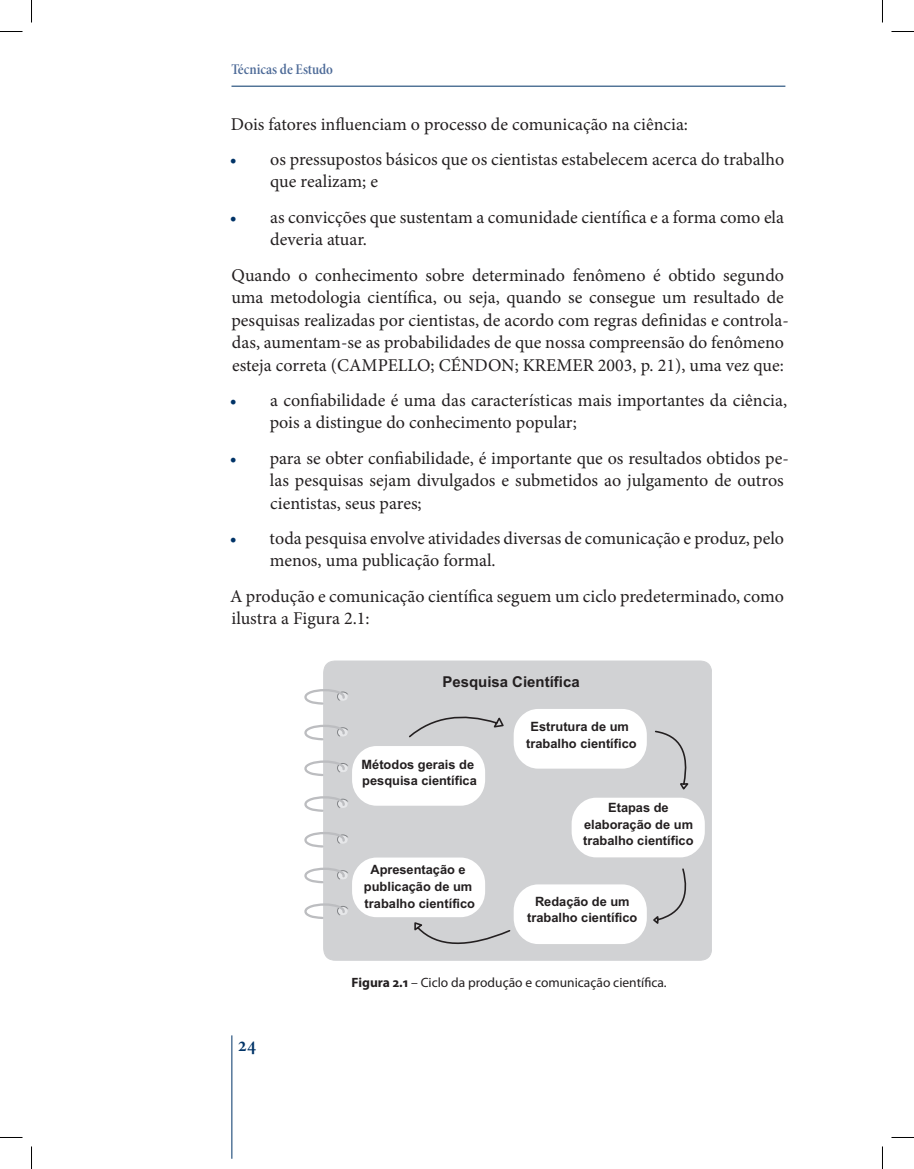
<style>
.page{position:relative;width:914px;height:1169px;background:#fff}
.page>*{position:absolute;margin:0;border:0;box-sizing:border-box;transform-origin:0 0}
.t1{font:21px "Minion Pro Semibold Cn Subh";color:#003367}
.t2{font:18px/22.5px "Minion Pro";color:#231f20}
.t3{font:700 15px "Arial";color:#231f20}
.t4{font:15px "Minion Pro Semibold Cn Subh";color:#4e6b98}
.t5{font:13.5px "Myriad Pro";color:#231f20}
.t6{font:700 12.75px/16.8px "Arial";color:#231f20;text-align:center}
.s1{color:#003367}
.s2{font-weight:700}
</style>
<div class="page">
<hr style="left:231px;top:1035px;width:1px;height:123px;background:#003367">
<div style="left:323px;top:661px;width:388px;height:299px;background:#d1d2d4"></div>
<svg style="left:304px;top:688px;width:44px;height:18px"></svg>
<svg style="left:304px;top:830px;width:44px;height:19px"></svg>
<svg style="left:513px;top:709px;width:133px;height:3px"></svg>
<svg style="left:691px;top:797px;width:13px;height:60px"></svg>
<svg style="left:304px;top:723px;width:103px;height:90px"></svg>
<svg style="left:304px;top:857px;width:103px;height:63px"></svg>
<svg style="left:407px;top:712px;width:284px;height:236px"></svg>
<hr style="left:231px;top:86px;width:554px;height:1px;background:#003367">
<svg style="left:0;top:31px;width:22px;height:1px"></svg>
<svg style="left:891px;top:31px;width:22px;height:1px"></svg>
<svg style="left:0;top:1137px;width:22px;height:1px"></svg>
<svg style="left:891px;top:1137px;width:22px;height:1px"></svg>
<svg style="left:31px;top:0;width:1px;height:23px"></svg>
<svg style="left:31px;top:1146px;width:1px;height:23px"></svg>
<svg style="left:882px;top:0;width:1px;height:23px"></svg>
<svg style="left:882px;top:1146px;width:1px;height:23px"></svg>
<p class="t4" style="left:231px;top:61px;width:103px">Técnicas de Estudo</p>
<p class="t2" style="left:231px;top:113px;width:458px">Dois fatores influenciam o processo de comunicação na ciência:</p>
<p class="t2" style="left:270px;top:148px;width:515px;text-indent:-40px"><span class="s1">•</span> os pressupostos básicos que os cientistas estabelecem acerca do trabalho que realizam; e</p>
<p class="t2" style="left:270px;top:206px;width:515px;text-indent:-40px"><span class="s1">•</span> as convicções que sustentam a comunidade científica e a forma como ela deveria atuar.</p>
<p class="t2" style="left:231px;top:264px;width:559px">Quando o conhecimento sobre determinado fenômeno é obtido segundo uma metodologia científica, ou seja, quando se consegue um resultado de pesquisas realizadas por cientistas, de acordo com regras definidas e controla&shy;das, aumentam-se as probabilidades de que nossa compreensão do fenômeno esteja correta (CAMPELLO; CÉNDON; KREMER 2003, p. 21), uma vez que:</p>
<p class="t2" style="left:269px;top:389px;width:519px;text-indent:-40px"><span class="s1">•</span> a confiabilidade é uma das características mais importantes da ciência, pois a distingue do conhecimento popular;</p>
<p class="t2" style="left:270px;top:447px;width:520px;text-indent:-40px"><span class="s1">•</span> para se obter confiabilidade, é importante que os resultados obtidos pe&shy;las pesquisas sejam divulgados e submetidos ao julgamento de outros cientistas, seus pares;</p>
<p class="t2" style="left:269px;top:527px;width:516px;text-indent:-40px"><span class="s1">•</span> toda pesquisa envolve atividades diversas de comunicação e produz, pelo menos, uma publicação formal.</p>
<p class="t2" style="left:230px;top:585px;width:555px">A produção e comunicação científica seguem um ciclo predeterminado, como ilustra a Figura 2.1:</p>
<p class="t3" style="left:442px;top:672px;width:139px">Pesquisa Científica</p>
<p class="t6" style="left:361px;top:756px;width:117px;text-align:left">Métodos gerais de pesquisa científica</p>
<p class="t6" style="left:364px;top:861px;width:113px">Apresentação e publicação de um trabalho científico</p>
<p class="t6" style="left:526px;top:719px;width:112px">Estrutura de um trabalho científico</p>
<p class="t6" style="left:583px;top:799px;width:112px">Etapas de elaboração de um trabalho científico</p>
<p class="t6" style="left:527px;top:893px;width:112px">Redação de um trabalho científico</p>
<p class="t1" style="left:238px;top:1031px;width:19px">24</p>
<p class="t5" style="left:351px;top:974px;width:316px"><span class="s2">Figura 2.1</span> – Ciclo da produção e comunicação científica.</p>
</div>
